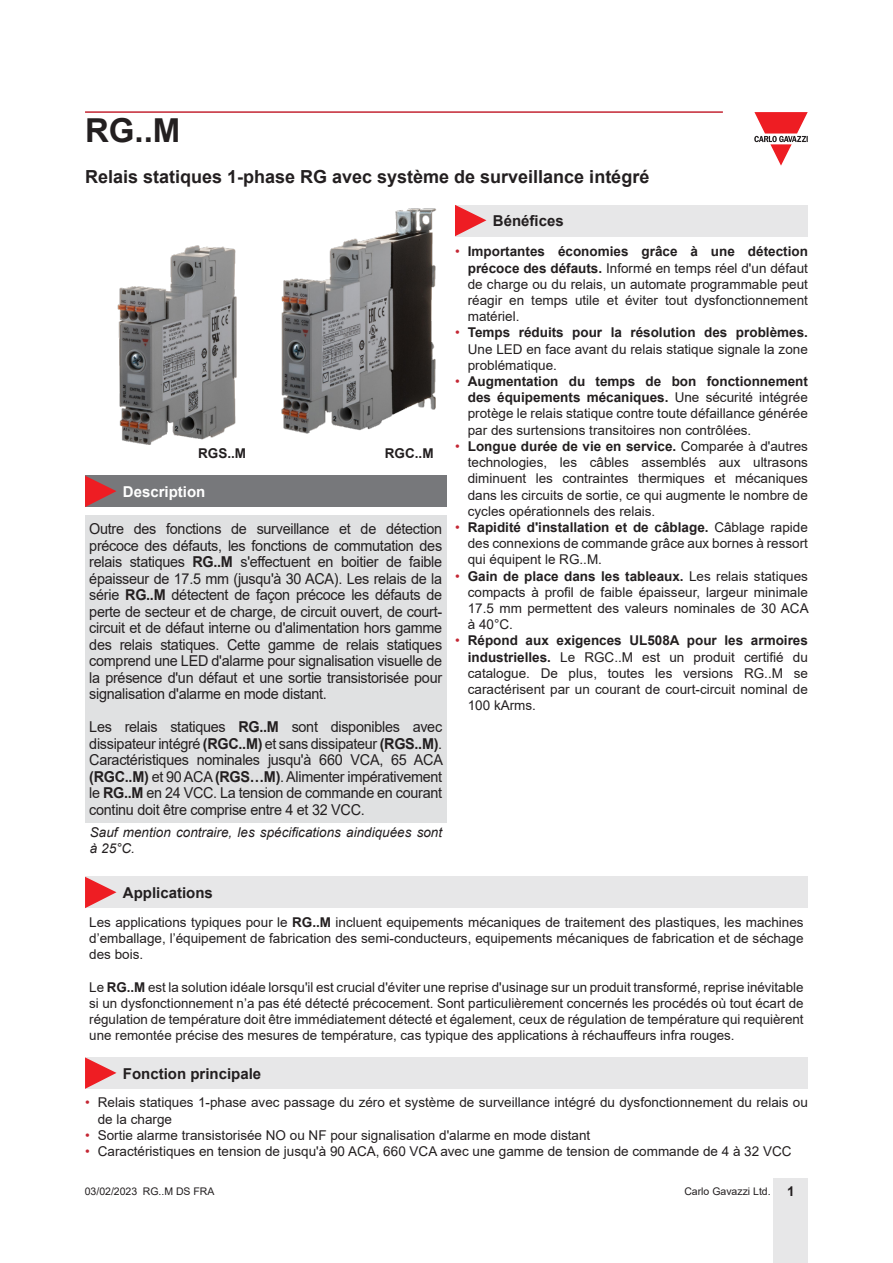
<style>
.page{position:relative;width:893px;height:1263px;background:#fff}
.page>*{position:absolute;margin:0;border:0;box-sizing:border-box;transform-origin:0 0}
.Titolo01_1PM{font:700 33px "Arial";color:#231f20}
.Titolo02{font:700 18px "Arial";color:#231f20}
.Testo{font:15px/16.5px "Arial";letter-spacing:-.02em;color:#231f20;text-align:justify;scale:.96 1}
.Titolo03{font:700 15px "Arial";color:#231f20}
.Titolo03-2{font:700 15px "Arial";color:#fff}
.Testo-2{font:13.5px/16.2px "Arial";color:#231f20;text-align:justify}
.Testo-3{font:italic 13.5px/16.2px "Arial";color:#231f20}
.Testo-4{font:700 13.5px "Arial";color:#231f20}
.t1{font:10.5px "Arial";color:#231f20}
.s1{font-weight:700}
.s2{color:#c42633}
.s3{font-weight:700;font-size:13.5px}
</style>
<div class="page">
<div style="left:774px;top:1178px;width:34px;height:85px;background:#e7e7e8"></div>
<svg style="left:754px;top:112px;width:54px;height:54px"></svg>
<hr style="left:85px;top:111px;width:638px;height:2px;background:#c42633">
<div style="left:455px;top:205px;width:353px;height:31px;background:#e7e7e8"></div>
<svg style="left:455px;top:205px;width:31px;height:31px"></svg>
<div style="left:85px;top:476px;width:361px;height:31px;background:#77787b"></div>
<svg style="left:85px;top:476px;width:31px;height:31px"></svg>
<div style="left:85px;top:516px;width:361px;height:307px;background:#e0e1e2"></div>
<img style="left:281px;top:208px;width:155px;height:226px">
<img style="left:117px;top:245px;width:120px;height:200px">
<div style="left:85px;top:1057px;width:723px;height:32px;background:#e7e7e8"></div>
<svg style="left:85px;top:1057px;width:31px;height:32px"></svg>
<div style="left:85px;top:877px;width:723px;height:31px;background:#e7e7e8"></div>
<svg style="left:85px;top:877px;width:31px;height:31px"></svg>
<p class="Titolo01_1PM" style="left:85px;top:108px;width:97px">RG..M</p>
<p class="Titolo02" style="left:85px;top:164px;width:566px">Relais statiques 1-phase RG avec système de surveillance intégré</p>
<p class="Titolo03" style="left:493px;top:210px;width:72px">Bénéfices</p>
<p class="Testo-4" style="left:198px;top:444px;width:50px">RGS..M</p>
<p class="Testo-4" style="left:385px;top:444px;width:50px">RGC..M</p>
<p class="Titolo03-2" style="left:123px;top:481px;width:84px">Description</p>
<p class="Testo" style="left:89px;top:521px;width:369px">Outre des fonctions de surveillance et de détection précoce des défauts, les fonctions de commutation des relais statiques <span class="s1">RG..M</span> s'effectuent en boitier de faible épaisseur de 17.5 mm (jusqu'à 30 ACA). Les relais de la série <span class="s1">RG..M</span> détectent de façon précoce les défauts de perte de secteur et de charge, de circuit ouvert, de court&shy;circuit et de défaut interne ou d'alimentation hors gamme des relais statiques. Cette gamme de relais statiques comprend une LED d'alarme pour signalisation visuelle de la présence d'un défaut et une sortie transistorisée pour signalisation d'alarme en mode distant.</p>
<p class="Testo" style="left:89px;top:719px;width:370px">Les relais statiques <span class="s1">RG..M</span> sont disponibles avec dissipateur intégré <span class="s1">(RGC..M)</span> et sans dissipateur <span class="s1">(RGS..M)</span>.<br>Caractéristiques nominales jusqu'à 660 VCA, 65 ACA <span class="s1">(RGC..M)</span> et 90 ACA <span class="s1">(RGS…M)</span>. Alimenter impérativement le <span class="s1">RG..M</span> en 24 VCC. La tension de commande en courant continu doit être comprise entre 4 et 32 VCC.</p>
<p class="Testo-3" style="left:90px;top:824px;width:354px">Sauf mention contraire, les spécifications aindiquées sont à 25°C.</p>
<p class="Testo-2" style="left:468px;top:244px;width:342px;text-indent:-13px"><span class="s2">•</span> <span class="s1">Importantes économies grâce à une détection précoce des défauts.</span> Informé en temps réel d'un défaut de charge ou du relais, un automate programmable peut réagir en temps utile et éviter tout dysfonctionnement matériel.</p>
<p class="Testo-2" style="left:468px;top:325px;width:342px;text-indent:-13px"><span class="s2">•</span> <span class="s1">Temps réduits pour la résolution des problèmes.<br></span>Une LED en face avant du relais statique signale la zone problématique.</p>
<p class="Testo-2" style="left:468px;top:373px;width:342px;text-indent:-13px"><span class="s2">•</span> <span class="s1">Augmentation du temps de bon fonctionnement des équipements mécaniques.</span> Une sécurité intégrée protège le relais statique contre toute défaillance générée par des surtensions transitoires non contrôlées.</p>
<p class="Testo-2" style="left:468px;top:438px;width:342px;text-indent:-13px"><span class="s2">•</span> <span class="s1">Longue durée de vie en service.</span> Comparée à d'autres technologies, les câbles assemblés aux ultrasons diminuent les contraintes thermiques et mécaniques dans les circuits de sortie, ce qui augmente le nombre de cycles opérationnels des relais.</p>
<p class="Testo-2" style="left:468px;top:519px;width:342px;text-indent:-13px"><span class="s2">•</span> <span class="s1">Rapidité d'installation et de câblage.</span> Câblage rapide des connexions de commande grâce aux bornes à ressort qui équipent le RG..M.</p>
<p class="Testo-2" style="left:468px;top:568px;width:342px;text-indent:-13px"><span class="s2">•</span> <span class="s1">Gain de place dans les tableaux.</span> Les relais statiques compacts à profil de faible épaisseur, largeur minimale 17.5 mm permettent des valeurs nominales de 30 ACA à 40°C.</p>
<p class="Testo-2" style="left:468px;top:632px;width:342px;text-indent:-13px"><span class="s2">•</span> <span class="s1">Répond aux exigences UL508A pour les armoires industrielles.</span> Le RGC..M est un produit certifié du catalogue. De plus, toutes les versions RG..M se caractérisent par un courant de court-circuit nominal de 100 kArms.</p>
<p class="Titolo03" style="left:123px;top:882px;width:92px">Applications</p>
<p class="Testo-2" style="left:89px;top:914px;width:716px">Les applications typiques pour le <span class="s1">RG..M</span> incluent equipements mécaniques de traitement des plastiques, les machines d’emballage, l’équipement de fabrication des semi-conducteurs, equipements mécaniques de fabrication et de séchage des bois.</p>
<p class="Testo-2" style="left:89px;top:979px;width:716px">Le <span class="s1">RG..M</span> est la solution idéale lorsqu'il est crucial d'éviter une reprise d'usinage sur un produit transformé, reprise inévitable si un dysfonctionnement n’a pas été détecté précocement. Sont particulièrement concernés les procédés où tout écart de régulation de température doit être immédiatement détecté et également, ceux de régulation de température qui requièrent une remontée précise des mesures de température, cas typique des applications à réchauffeurs infra rouges.</p>
<p class="Titolo03" style="left:123px;top:1063px;width:140px">Fonction principale</p>
<p class="Testo-2" style="left:98px;top:1094px;width:712px;text-indent:-13px"><span class="s2">•</span> Relais statiques 1-phase avec passage du zéro et système de surveillance intégré du dysfonctionnement du relais ou de la charge</p>
<p class="Testo-2" style="left:85px;top:1127px;width:507px"><span class="s2">•</span> Sortie alarme transistorisée NO ou NF pour signalisation d'alarme en mode distant</p>
<p class="Testo-2" style="left:85px;top:1143px;width:708px"><span class="s2">•</span> Caractéristiques en tension de jusqu'à 90 ACA, 660 VCA avec une gamme de tension de commande de 4 à 32 VCC</p>
<p class="t1" style="left:85px;top:1183px;width:131px">03/02/2023 RG..M DS FRA</p>
<p class="t1" style="left:684px;top:1183px;width:112px">Carlo Gavazzi Ltd. <span class="s3">1</span></p>
</div>
